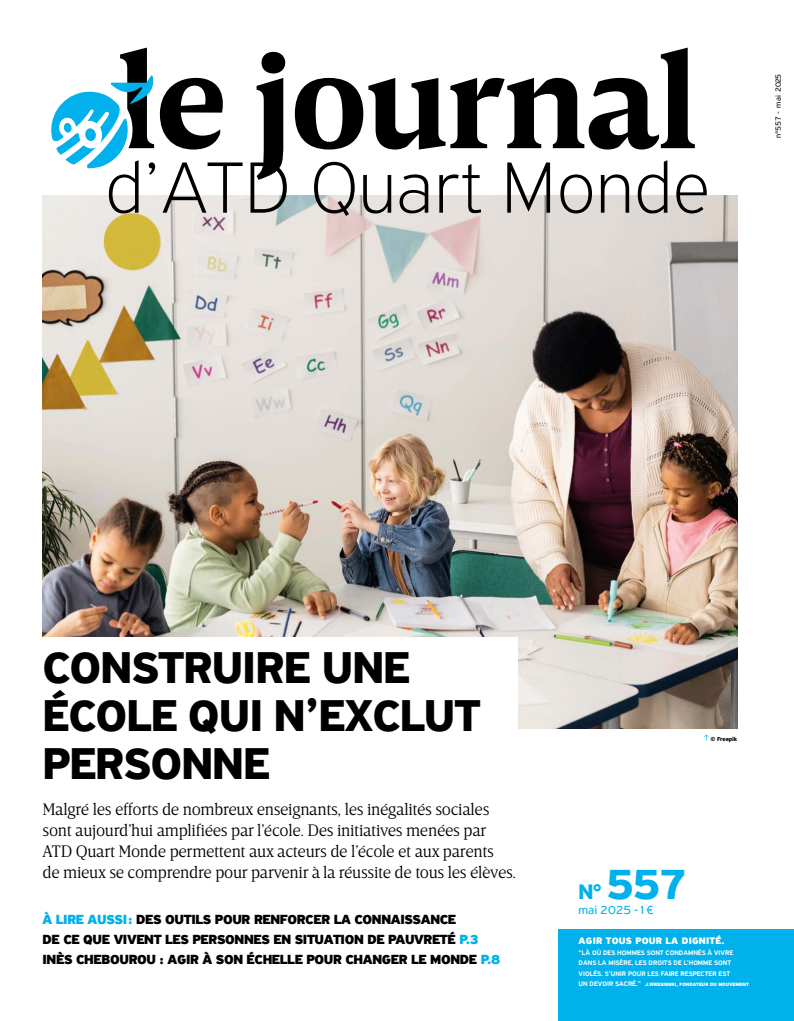
<style>
.page{position:relative;width:794px;height:1021px;background:#fff}
.page>*{position:absolute;margin:0;border:0;box-sizing:border-box;transform-origin:0 0}
.t1{font:700 47px/48px "PF Highway Sans Pro";letter-spacing:-.02em;color:#000}
.t2{font:700 44.4px "PF Highway Sans Pro";color:#00b1eb}
.t3{font:300 17px/21px "Breve Text";letter-spacing:-.02em;color:#000}
.t4{font:900 14px/20px "PF Highway Sans Pro";letter-spacing:-.025em;color:#000}
.t5{font:12.5px "PF Highway Sans Pro";color:#00b1eb}
.t6{font:900 10px "PF Highway Sans Pro";letter-spacing:.02em;color:#fff}
.t7{font:8px "PF Highway Sans Pro";color:#000}
.t8{font:500 7px/10.6px "PF Highway Sans Pro";color:#fff}
.t9{font:700 6px "PF Highway Sans Pro";letter-spacing:-.01em;color:#000}
.t10{font:900 5px "PF Highway Sans Pro";color:#fff}
.s1{color:#00b1eb}
.s2{font-size:22.2px}
.s3{font-weight:500;font-size:7px}
</style>
<div class="page">
<img style="left:43px;top:195px;width:694px;height:533px">
<div style="left:558px;top:929px;width:236px;height:91px;background:#00b1eb"></div>
<div style="left:36px;top:637px;width:481px;height:155px;background:#fff"></div>
<svg style="left:704px;top:734px;width:4px;height:7px"></svg>
<svg style="left:295px;top:48px;width:400px;height:101px"></svg>
<svg style="left:250px;top:52px;width:37px;height:161px"></svg>
<svg style="left:314px;top:162px;width:41px;height:54px"></svg>
<svg style="left:363px;top:175px;width:28px;height:38px"></svg>
<svg style="left:399px;top:174px;width:29px;height:39px"></svg>
<svg style="left:439px;top:164px;width:42px;height:49px"></svg>
<svg style="left:507px;top:162px;width:43px;height:51px"></svg>
<svg style="left:560px;top:174px;width:32px;height:39px"></svg>
<svg style="left:601px;top:174px;width:28px;height:39px"></svg>
<svg style="left:638px;top:160px;width:29px;height:53px"></svg>
<svg style="left:676px;top:174px;width:30px;height:39px"></svg>
<svg style="left:51px;top:48px;width:191px;height:165px"></svg>
<div style="left:64px;top:123px;width:8px;height:10px;background:#00b1eb;border-radius:50%"></div>
<p class="t7" style="left:773px;top:138px;width:66px;rotate:-90deg">n°557 - mai 2025</p>
<h1 class="t1" style="left:43px;top:645px;width:439px">CONSTRUIRE UNE<br>ÉCOLE QUI N’EXCLUT<br>PERSONNE</h1>
<p class="t3" style="left:43px;top:798px;width:475px">Malgré les efforts de nombreux enseignants, les inégalités sociales sont aujourd’hui amplifiées par l’école. Des initiatives menées par ATD Quart Monde permettent aux acteurs de l’école et aux parents<br>de mieux se comprendre pour parvenir à la réussite de tous les élèves.</p>
<p class="t4" style="left:43px;top:910px;width:459px"><span class="s1">À LIRE AUSSI:</span> DES OUTILS POUR RENFORCER LA CONNAISSANCE<br>DE CE QUE VIVENT LES PERSONNES EN SITUATION DE PAUVRETÉ <span class="s1">P.3<br></span>INÈS CHEBOUROU : AGIR À SON ÉCHELLE POUR CHANGER LE MONDE <span class="s1">P.8</span></p>
<p class="t9" style="left:710px;top:735px;width:28px">© Freepik</p>
<h2 class="t2" style="left:578px;top:858px;width:111px"><span class="s2">N°</span> 557</h2>
<p class="t5" style="left:578px;top:902px;width:77px">mai 2025 -1€</p>
<p class="t6" style="left:578px;top:934px;width:147px">AGIR TOUS POUR LA DIGNITÉ.</p>
<p class="t8" style="left:578px;top:947px;width:156px">“LÀ OÙ DES HOMMES SONT CONDAMNÉS À VIVRE<br>DANS LA MISÈRE, LES DROITS DE L’HOMME SONT<br>VIOLÉS. S’UNIR POUR LES FAIRE RESPECTER EST</p>
<p class="t10" style="left:578px;top:981px;width:172px"><span class="s3">UN DEVOIR SACRÉ.”</span> J.WRESINSKI, FONDATEUR DU MOUVEMENT</p>
</div>
